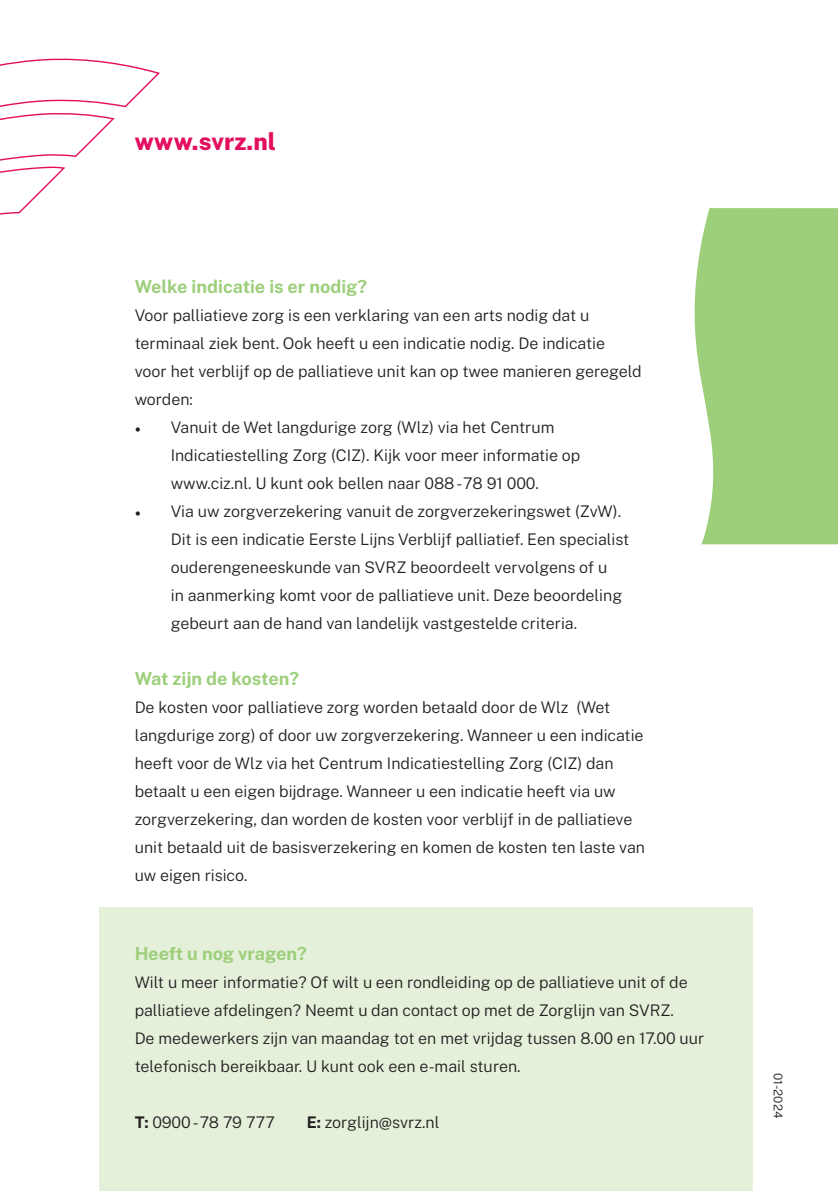
<style>
.page{position:relative;width:838px;height:1191px;background:#fff}
.page>*{position:absolute;margin:0;border:0;box-sizing:border-box;transform-origin:0 0}
.t1{font:800 24px "Public Sans";color:#e40e60}
.t2{font:700 18px "Public Sans";color:#9dcf7b}
.t3{font:300 16px/28px "Public Sans";color:#231f20}
.t4{font:300 12px "Public Sans";color:#231f20}
.s1{font-family:"Minion Pro";font-weight:400}
.s2{font-weight:700}
</style>
<div class="page">
<svg style="left:694px;top:208px;width:144px;height:336px;background:#a8d48a"></svg>
<svg style="left:0;top:58px;width:160px;height:157px"></svg>
<div style="left:99px;top:907px;width:654px;height:284px;background:#e4f0da"></div>
<h1 class="t1" style="left:135px;top:125px;width:143px">www.svrz.nl</h1>
<p class="t2" style="left:135px;top:274px;width:234px">Welke indicatie is er nodig?</p>
<p class="t3" style="left:135px;top:301px;width:508px">Voor palliatieve zorg is een verklaring van een arts nodig dat u terminaal ziek bent. Ook heeft u een indicatie nodig. De indicatie<br>voor het verblijf op de palliatieve unit kan op twee manieren geregeld worden:</p>
<p class="t3" style="left:171px;top:413px;width:411px;text-indent:-36px"><span class="s1">•</span> Vanuit de Wet langdurige zorg (Wlz) via het Centrum<br>Indicatiestelling Zorg (CIZ). Kijk voor meer informatie op www.ciz.nl. U kunt ook bellen naar 088 - 78 91 000.</p>
<p class="t3" style="left:171px;top:497px;width:460px;text-indent:-36px"><span class="s1">•</span> Via uw zorgverzekering vanuit de zorgverzekeringswet (ZvW).<br>Dit is een indicatie Eerste Lijns Verblijf palliatief. Een specialist ouderengeneeskunde van SVRZ beoordeelt vervolgens of u<br>in aanmerking komt voor de palliatieve unit. Deze beoordeling gebeurt aan de hand van landelijk vastgestelde criteria.</p>
<p class="t2" style="left:135px;top:666px;width:166px">Wat zijn de kosten?</p>
<p class="t3" style="left:135px;top:693px;width:512px">De kosten voor palliatieve zorg worden betaald door de Wlz (Wet langdurige zorg) of door uw zorgverzekering. Wanneer u een indicatie heeft voor de Wlz via het Centrum Indicatiestelling Zorg (CIZ) dan betaalt u een eigen bijdrage. Wanneer u een indicatie heeft via uw zorgverzekering, dan worden de kosten voor verblijf in de palliatieve unit betaald uit de basisverzekering en komen de kosten ten laste van uw eigen risico.</p>
<p class="t2" style="left:135px;top:942px;width:174px">Heeft u nog vragen?</p>
<p class="t3" style="left:135px;top:968px;width:571px">Wilt u meer informatie? Of wilt u een rondleiding op de palliatieve unit of de palliatieve afdelingen? Neemt u dan contact op met de Zorglijn van SVRZ.<br>De medewerkers zijn van maandag tot en met vrijdag tussen 8.00 en 17.00 uur telefonisch bereikbaar. U kunt ook een e-mail sturen.</p>
<p class="t3" style="left:135px;top:1108px;width:142px"><span class="s2">T:</span> 0900 - 78 79 777</p>
<p class="t3" style="left:307px;top:1108px;width:134px"><span class="s2">E:</span> zorglijn@svrz.nl</p>
<p class="t4" style="left:786px;top:1073px;width:47px;rotate:90deg">01-2024</p>
</div>
